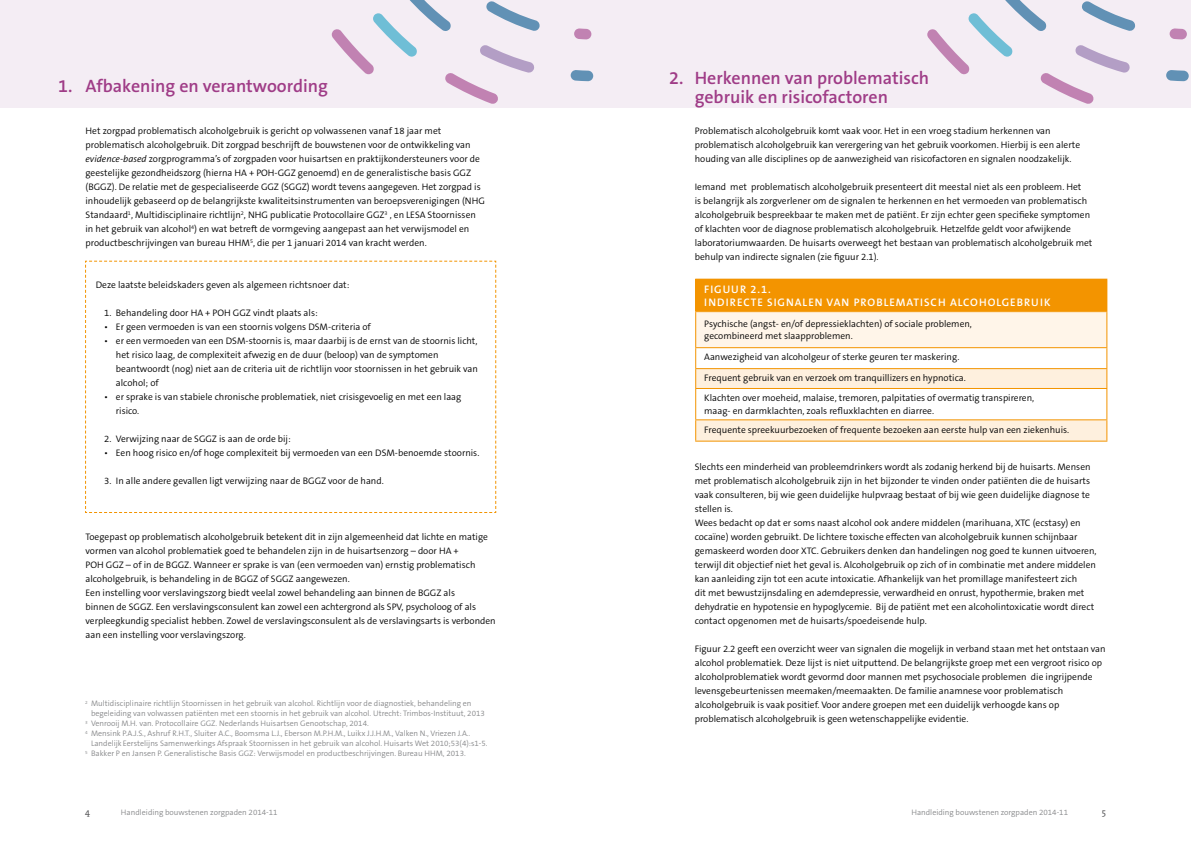
<style>
.page{position:relative;width:1191px;height:842px;background:#fff}
.page>*{position:absolute;margin:0;border:0;box-sizing:border-box;transform-origin:0 0}
.t1{font:600 18px/19px "The Sans B6";color:#9f3c87}
.t2{font:600 11px/13px "The Sans B6";letter-spacing:.185em;color:#fff}
.t3{font:300 9.5px/14px "The Sans B4";color:#000}
.t4{font:9px "The Serif";color:#58585a}
.t5{font:300 8px "The Sans B4";color:#87888a}
.s1{font-style:italic}
</style>
<div class="page">
<div style="left:695px;top:279px;width:411px;height:33px;background:#f39400"></div>
<div style="left:695px;top:312px;width:411px;height:36px;background:#fff5e9"></div>
<hr style="left:695px;top:279px;width:412px;height:1px;background:#f39400">
<hr style="left:1106px;top:280px;width:1px;height:31px;background:#f39400">
<hr style="left:695px;top:311px;width:412px;height:1px;background:#f39400">
<hr style="left:695px;top:312px;width:1px;height:35px;background:#f39400">
<hr style="left:1106px;top:312px;width:1px;height:35px;background:#f39400">
<hr style="left:695px;top:347px;width:412px;height:1px;background:#f39400">
<svg style="left:695px;top:348px;width:412px;height:93px"></svg>
<hr style="left:695px;top:441px;width:412px;height:1px;background:#f39400">
<div style="left:595px;top:0;width:596px;height:108px;background:#f4edf4"></div>
<svg style="left:1166px;top:70px;width:22px;height:11px"></svg>
<svg style="left:1169px;top:28px;width:17px;height:11px"></svg>
<svg style="left:927px;top:0;width:208px;height:104px"></svg>
<div style="left:0;top:0;width:595px;height:108px;background:#f4edf4"></div>
<svg style="left:570px;top:70px;width:23px;height:11px"></svg>
<svg style="left:574px;top:28px;width:17px;height:11px"></svg>
<svg style="left:332px;top:0;width:208px;height:104px"></svg>
<svg style="left:85px;top:260px;width:412px;height:253px"></svg>
<h1 class="t1" style="left:58px;top:77px;width:16px">1.</h1>
<h1 class="t1" style="left:694px;top:69px;width:236px">Herkennen van problematisch gebruik en risicofactoren</h1>
<p class="t3" style="left:694px;top:124px;width:387px">Problematisch alcoholgebruik komt vaak voor. Het in een vroeg stadium herkennen van problematisch alcoholgebruik kan verergering van het gebruik voorkomen. Hierbij is een alerte houding van alle disciplines op de aanwezigheid van risicofactoren en signalen noodzakelijk.</p>
<p class="t3" style="left:694px;top:180px;width:399px">Iemand met problematisch alcoholgebruik presenteert dit meestal niet als een probleem. Het<br>is belangrijk als zorgverlener om de signalen te herkennen en het vermoeden van problematisch alcoholgebruik bespreekbaar te maken met de patiënt. Er zijn echter geen specifieke symptomen of klachten voor de diagnose problematisch alcoholgebruik. Hetzelfde geldt voor afwijkende laboratoriumwaarden. De huisarts overweegt het bestaan van problematisch alcoholgebruik met behulp van indirecte signalen (zie figuur 2.1).</p>
<h1 class="t1" style="left:669px;top:69px;width:16px">2.</h1>
<h1 class="t1" style="left:86px;top:77px;width:244px">Afbakening en verantwoording</h1>
<p class="t3" style="left:86px;top:124px;width:401px">Het zorgpad problematisch alcoholgebruik is gericht op volwassenen vanaf 18 jaar met problematisch alcoholgebruik. Dit zorgpad beschrijft de bouwstenen voor de ontwikkeling van <span class="s1">evidence-based</span> zorgprogramma’s of zorgpaden voor huisartsen en praktijkondersteuners voor de geestelijke gezondheidszorg (hierna HA + POH-GGZ genoemd) en de generalistische basis GGZ (BGGZ). De relatie met de gespecialiseerde GGZ (SGGZ) wordt tevens aangegeven. Het zorgpad is inhoudelijk gebaseerd op de belangrijkste kwaliteitsinstrumenten van beroepsverenigingen (NHG Standaard<sup>1</sup>, Multidisciplinaire richtlijn<sup>2</sup>, NHG publicatie Protocollaire GGZ<sup>3</sup> , en LESA Stoornissen in het gebruik van alcohol<sup>4</sup>) en wat betreft de vormgeving aangepast aan het verwijsmodel en productbeschrijvingen van bureau HHM<sup>5</sup>, die per 1 januari 2014 van kracht werden.</p>
<p class="t3" style="left:96px;top:278px;width:255px">Deze laatste beleidskaders geven als algemeen richtsnoer dat:</p>
<p class="t3" style="left:104px;top:306px;width:215px">1. Behandeling door HA + POH GGZ vindt plaats als:</p>
<p class="t3" style="left:104px;top:320px;width:268px">• Er geen vermoeden is van een stoornis volgens DSM-criteria of</p>
<p class="t3" style="left:116px;top:334px;width:363px;text-indent:-12px">• er een vermoeden van een DSM-stoornis is, maar daarbij is de ernst van de stoornis licht, het risico laag, de complexiteit afwezig en de duur (beloop) van de symptomen beantwoordt (nog) niet aan de criteria uit de richtlijn voor stoornissen in het gebruik van alcohol; of</p>
<p class="t3" style="left:116px;top:390px;width:347px;text-indent:-12px">• er sprake is van stabiele chronische problematiek, niet crisisgevoelig en met een laag risico.</p>
<p class="t3" style="left:104px;top:432px;width:188px">2. Verwijzing naar de SGGZ is aan de orde bij:</p>
<p class="t3" style="left:104px;top:446px;width:377px">• Een hoog risico en/of hoge complexiteit bij vermoeden van een DSM-benoemde stoornis.</p>
<p class="t3" style="left:104px;top:474px;width:281px">3. In alle andere gevallen ligt verwijzing naar de BGGZ voor de hand.</p>
<p class="t3" style="left:86px;top:530px;width:412px">Toegepast op problematisch alcoholgebruik betekent dit in zijn algemeenheid dat lichte en matige vormen van alcohol problematiek goed te behandelen zijn in de huisartsenzorg – door HA +<br>POH GGZ – of in de BGGZ. Wanneer er sprake is van (een vermoeden van) ernstig problematisch alcoholgebruik, is behandeling in de BGGZ of SGGZ aangewezen.<br>Een instelling voor verslavingszorg biedt veelal zowel behandeling aan binnen de BGGZ als<br>binnen de SGGZ. Een verslavingsconsulent kan zowel een achtergrond als SPV, psycholoog of als verpleegkundig specialist hebben. Zowel de verslavingsconsulent als de verslavingsarts is verbonden aan een instelling voor verslavingszorg.</p>
<p class="t5" style="left:85px;top:699px;width:388px"><sup>2</sup> Multidisciplinaire richtlijn Stoornissen in het gebruik van alcohol. Richtlijn voor de diagnostiek, behandeling en</p>
<p class="t5" style="left:91px;top:709px;width:395px">begeleiding van volwassen patiënten met een stoornis in het gebruik van alcohol. Utrecht: Trimbos-Instituut, 2013</p>
<p class="t5" style="left:85px;top:719px;width:285px"><sup>3</sup> Venrooij M.H. van. Protocollaire GGZ. Nederlands Huisartsen Genootschap, 2014.</p>
<p class="t5" style="left:85px;top:729px;width:387px"><sup>4</sup> Mensink P.A.J.S., Ashruf R.H.T., Sluiter A.C., Boomsma L.J., Eberson M.P.H.M., Luikx J.J.H.M., Valken N., Vriezen J.A..</p>
<p class="t5" style="left:91px;top:739px;width:398px">Landelijk Eerstelijns Samenwerkings Afspraak Stoornissen in het gebruik van alcohol. Huisarts Wet 2010;53(4):s1-5.</p>
<p class="t5" style="left:85px;top:749px;width:382px"><sup>5</sup> Bakker P en Jansen P. Generalistische Basis GGZ: Verwijsmodel en productbeschrijvingen. Bureau HHM, 2013.</p>
<p class="t2" style="left:704px;top:283px;width:348px">Figuur 2.1.<br>Indi recte signalen van problematisch alcoholgebrui k</p>
<p class="t3" style="left:704px;top:318px;width:269px;line-height:12px">Psychische (angst- en/of depressieklachten) of sociale problemen, gecombineerd met slaapproblemen.</p>
<p class="t3" style="left:704px;top:350px;width:257px">Aanwezigheid van alcoholgeur of sterke geuren ter maskering.</p>
<p class="t3" style="left:704px;top:368px;width:331px;line-height:19.8px">Frequent gebruik van en verzoek om tranquillizers en hypnotica.<br>Klachten over moeheid, malaise, tremoren, palpitaties of overmatig transpireren,</p>
<p class="t3" style="left:704px;top:402px;width:366px;line-height:18.4px">maag- en darmklachten, zoals refluxklachten en diarree.<br>Frequente spreekuurbezoeken of frequente bezoeken aan eerste hulp van een ziekenhuis.</p>
<p class="t3" style="left:694px;top:460px;width:403px">Slechts een minderheid van probleemdrinkers wordt als zodanig herkend bij de huisarts. Mensen met problematisch alcoholgebruik zijn in het bijzonder te vinden onder patiënten die de huisarts vaak consulteren, bij wie geen duidelijke hulpvraag bestaat of bij wie geen duidelijke diagnose te stellen is.<br>Wees bedacht op dat er soms naast alcohol ook andere middelen (marihuana, XTC (ecstasy) en cocaïne) worden gebruikt. De lichtere toxische effecten van alcoholgebruik kunnen schijnbaar gemaskeerd worden door XTC. Gebruikers denken dan handelingen nog goed te kunnen uitvoeren, terwijl dit objectief niet het geval is. Alcoholgebruik op zich of in combinatie met andere middelen kan aanleiding zijn tot een acute intoxicatie. Afhankelijk van het promillage manifesteert zich<br>dit met bewustzijnsdaling en ademdepressie, verwardheid en onrust, hypothermie, braken met dehydratie en hypotensie en hypoglycemie. Bij de patiënt met een alcoholintoxicatie wordt direct contact opgenomen met de huisarts/spoedeisende hulp.</p>
<p class="t3" style="left:694px;top:642px;width:412px">Figuur 2.2 geeft een overzicht weer van signalen die mogelijk in verband staan met het ontstaan van alcohol problematiek. Deze lijst is niet uitputtend. De belangrijkste groep met een vergroot risico op alcoholproblematiek wordt gevormd door mannen met psychosociale problemen die ingrijpende levensgebeurtenissen meemaken/meemaakten. De familie anamnese voor problematisch alcoholgebruik is vaak positief. Voor andere groepen met een duidelijk verhoogde kans op problematisch alcoholgebruik is geen wetenschappelijke evidentie.</p>
<p class="t4" style="left:85px;top:804px;width:6px">4</p>
<p class="t5" style="left:121px;top:808px;width:158px">Handleiding bouwstenen zorgpaden 2014-11</p>
<p class="t5" style="left:911px;top:808px;width:158px">Handleiding bouwstenen zorgpaden 2014-11</p>
<p class="t4" style="left:1101px;top:804px;width:6px">5</p>
</div>
